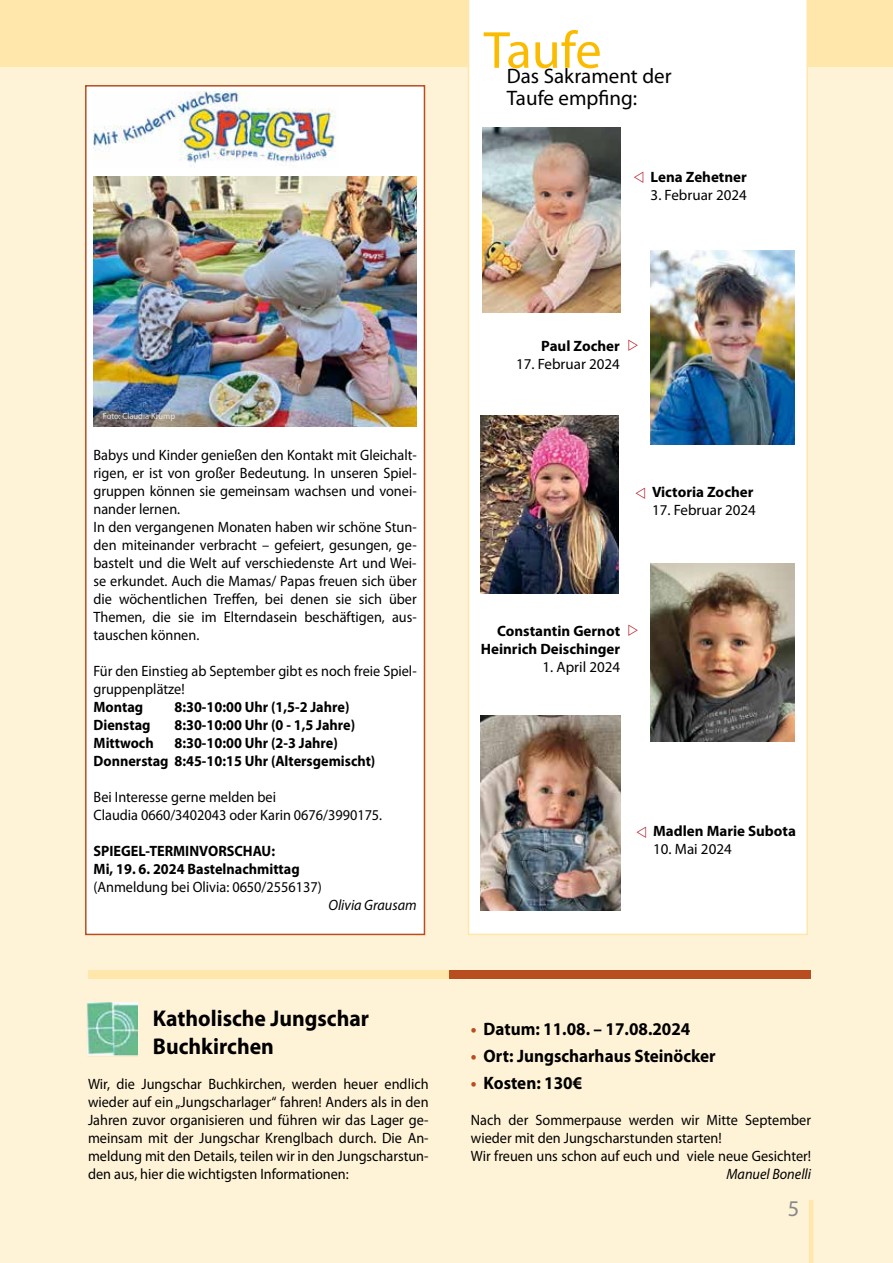
<style>
.page{position:relative;width:893px;height:1263px;background:#fff3d7}
.page>*{position:absolute;margin:0;border:0;box-sizing:border-box;transform-origin:0 0}
.t1{font:52.5px "Myriad Pro";letter-spacing:-.005em;color:#fabb00}
.t2{font:700 22.8px/28.5px "Myriad Pro";color:#000;scale:.95 1}
.t3{font:22.5px "Myriad Pro";color:#87888a}
.t4{font:21px/22.5px "Myriad Pro";color:#000}
.t5{font:700 18px "Myriad Pro";color:#000;scale:.95 1}
.t6{font:15px/18px "Myriad Pro";color:#000;scale:.95 1}
.t7{font:700 15px/18px "Myriad Pro";color:#000;scale:.95 1}
.t8{font:700 15px/18px "Myriad Pro";color:#000;text-align:right}
.t9{font:15px "Myriad Pro";color:#000}
.t10{font:italic 15px "Myriad Pro";color:#000;scale:.95 1}
.t11{font:9px "Myriad Pro";color:#fff;scale:.95 1}
.s1{color:#b84d1f}
</style>
<div class="page">
<hr style="left:809px;top:1200px;width:4px;height:63px;background:#ffe7ab">
<div style="left:85px;top:85px;width:340px;height:850px;background:#fff;border:2px solid #b84d1f"></div>
<div style="left:0;top:0;width:893px;height:67px;background:#ffe7ab"></div>
<img style="left:87px;top:1002px;width:50px;height:54px">
<div style="left:88px;top:970px;width:362px;height:9px;background:#ffe7ab"></div>
<div style="left:450px;top:970px;width:361px;height:9px;background:#b84d1f"></div>
<div style="left:468px;top:0;width:340px;height:935px;background:#fff"></div>
<img style="left:94px;top:91px;width:242px;height:72px">
<img style="left:94px;top:177px;width:323px;height:250px">
<img style="left:482px;top:128px;width:138px;height:185px">
<img style="left:651px;top:251px;width:143px;height:193px">
<img style="left:480px;top:416px;width:138px;height:178px">
<img style="left:650px;top:563px;width:144px;height:178px">
<img style="left:480px;top:715px;width:140px;height:196px">
<svg style="left:628px;top:339px;width:10px;height:12px"></svg>
<svg style="left:634px;top:171px;width:10px;height:12px"></svg>
<svg style="left:636px;top:487px;width:9px;height:11px"></svg>
<svg style="left:629px;top:624px;width:9px;height:12px"></svg>
<svg style="left:637px;top:826px;width:9px;height:11px"></svg>
<h1 class="t1" style="left:484px;top:18px;width:119px">Taufe</h1>
<h3 class="t4" style="left:507px;top:64px;width:166px">Das Sakrament der<br>Taufe empfing:</h3>
<p class="t8" style="left:651px;top:167px;width:98px">Lena Zehetner</p>
<p class="t9" style="left:651px;top:185px;width:98px">3. Februar 2024</p>
<p class="t11" style="left:103px;top:410px;width:78px">Foto: Claudia Krump</p>
<p class="t6" style="left:94px;top:445px;width:342px">Babys und Kinder genießen den Kontakt mit Gleichalt&shy;rigen, er ist von großer Bedeutung. In unseren Spiel&shy;gruppen können sie gemeinsam wachsen und vonei&shy;nander lernen.<br>In den vergangenen Monaten haben wir schöne Stun&shy;den miteinander verbracht – gefeiert, gesungen, ge&shy;bastelt und die Welt auf verschiedenste Art und Wei&shy;se erkundet. Auch die Mamas/ Papas freuen sich über die wöchentlichen Treffen, bei denen sie sich über Themen, die sie im Elterndasein beschäftigen, aus&shy;tauschen können.</p>
<p class="t6" style="left:94px;top:661px;width:342px">Für den Einstieg ab September gibt es noch freie Spiel&shy;gruppenplätze!</p>
<p class="t7" style="left:94px;top:697px;width:54px">Montag</p>
<p class="t7" style="left:175px;top:697px;width:186px">8:30-10:00 Uhr (1,5-2 Jahre)</p>
<p class="t7" style="left:94px;top:715px;width:62px">Dienstag</p>
<p class="t7" style="left:175px;top:715px;width:192px">8:30-10:00 Uhr (0 - 1,5 Jahre)</p>
<p class="t7" style="left:94px;top:733px;width:65px">Mittwoch</p>
<p class="t7" style="left:94px;top:733px;width:298px;text-indent:81px">8:30-10:00 Uhr (2-3 Jahre)<br>Donnerstag 8:45-10:15 Uhr (Altersgemischt)</p>
<p class="t6" style="left:94px;top:787px;width:305px">Bei Interesse gerne melden bei<br>Claudia 0660/3402043 oder Karin 0676/3990175.</p>
<p class="t7" style="left:94px;top:841px;width:218px">SPIEGEL-TERMINVORSCHAU:<br>Mi, 19. 6. 2024 Bastelnachmittag</p>
<p class="t6" style="left:94px;top:877px;width:242px">(Anmeldung bei Olivia: 0650/2556137)</p>
<p class="t10" style="left:328px;top:895px;width:94px">Olivia Grausam</p>
<h2 class="t2" style="left:153px;top:1003px;width:229px">Katholische Jungschar<br>Buchkirchen</h2>
<p class="t6" style="left:88px;top:1075px;width:360px;text-align:justify">Wir, die Jungschar Buchkirchen, werden heuer endlich wieder auf ein „Jungscharlager“ fahren! Anders als in den Jahren zuvor organisieren und führen wir das Lager ge&shy;meinsam mit der Jungschar Krenglbach durch. Die An&shy;meldung mit den Details, teilen wir in den Jungscharstun&shy;den aus, hier die wichtigsten Informationen:</p>
<p class="t8" style="left:541px;top:336px;width:80px">Paul Zocher</p>
<p class="t9" style="left:516px;top:355px;width:105px">17. Februar 2024</p>
<p class="t8" style="left:652px;top:482px;width:103px">Victoria Zocher</p>
<p class="t9" style="left:652px;top:501px;width:105px">17. Februar 2024</p>
<p class="t8" style="left:481px;top:621px;width:141px">Constantin Gernot<br>Heinrich Deischinger</p>
<p class="t9" style="left:543px;top:658px;width:79px">1. April 2024</p>
<p class="t8" style="left:653px;top:822px;width:144px">Madlen Marie Subota</p>
<p class="t9" style="left:653px;top:840px;width:80px">10. Mai 2024</p>
<p class="t5" style="left:471px;top:1017px;width:233px"><span class="s1">•</span> Datum: 11.08. – 17.08.2024</p>
<p class="t5" style="left:471px;top:1044px;width:259px"><span class="s1">•</span> Ort: Jungscharhaus Steinöcker</p>
<p class="t5" style="left:471px;top:1071px;width:119px"><span class="s1">•</span> Kosten: 130€</p>
<p class="t6" style="left:471px;top:1110px;width:360px">Nach der Sommerpause werden wir Mitte September wieder mit den Jungscharstunden starten!<br>Wir freuen uns schon auf euch und viele neue Gesichter!</p>
<p class="t10" style="left:726px;top:1164px;width:91px">Manuel Bonelli</p>
<h3 class="t3" style="left:788px;top:1195px;width:13px">5</h3>
</div>
